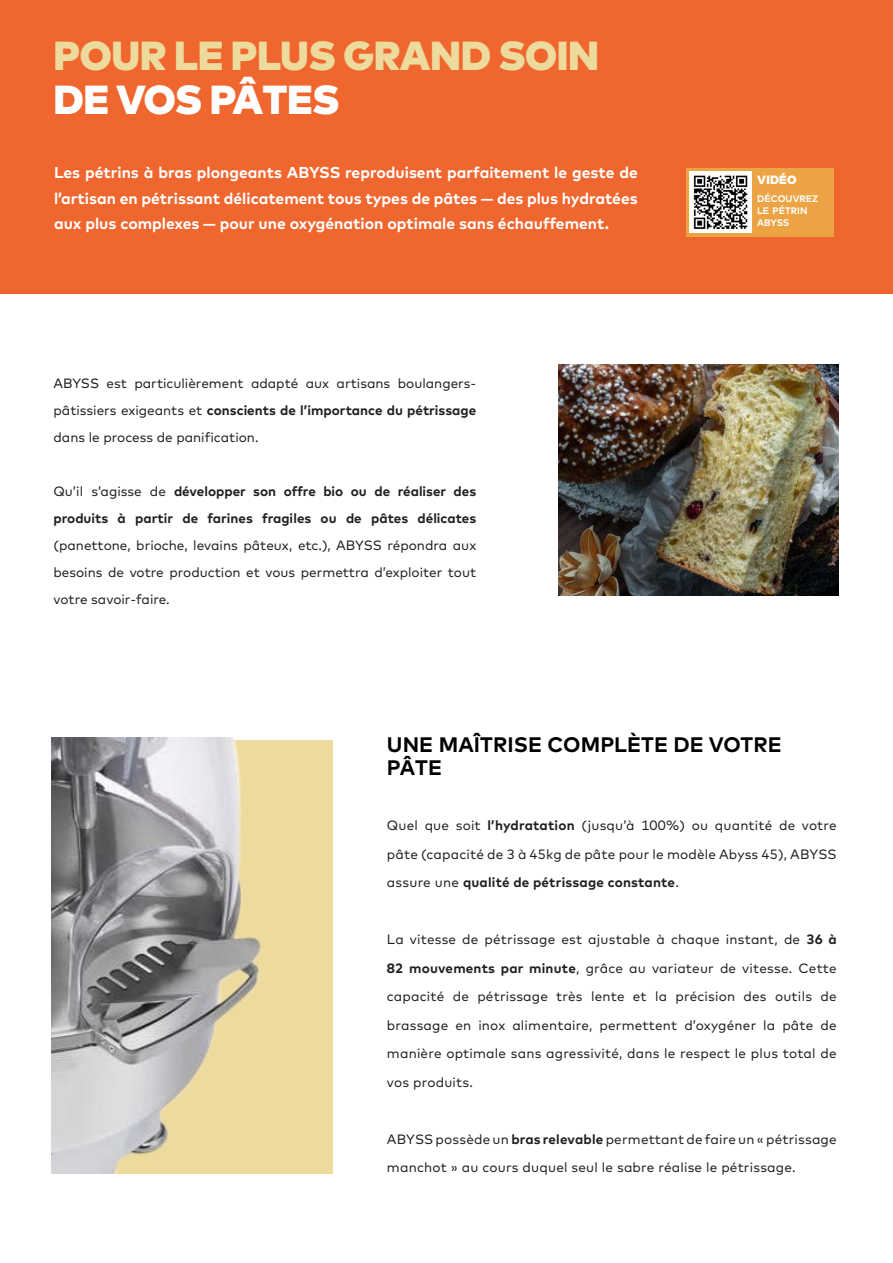
<style>
.page{position:relative;width:893px;height:1263px;background:#fff}
.page>*{position:absolute;margin:0;border:0;box-sizing:border-box;transform-origin:0 0}
.t1{font:900 40.5px "Mark";letter-spacing:-.01em;color:#edda9d}
.t2{font:900 40.5px "Mark";letter-spacing:-.015em;color:#fff}
.t3{font:700 21px/22.5px "Mark";letter-spacing:.005em;color:#000001}
.t4{font:700 15.75px/25.5px "Mark";color:#fff;text-align:justify}
.t5{font:13.5px/28.5px "Mark";letter-spacing:.015em;color:#231f20;text-align:justify}
.t6{font:700 13.5px/27px "Mark";color:#231f20}
.t7{font:900 12px "Mark";letter-spacing:.02em;color:#fff}
.t8{font:700 9.45px/12px "Mark";color:#fff}
.s1{font-weight:700}
.s2{font-weight:400}
</style>
<div class="page">
<div style="left:52px;top:740px;width:281px;height:434px;background:#edda9d"></div>
<img style="left:558px;top:365px;width:281px;height:230px">
<img style="left:52px;top:738px;width:210px;height:436px">
<div style="left:0;top:0;width:893px;height:293px;background:#f0662f"></div>
<div style="left:686px;top:168px;width:147px;height:69px;background:#eca344"></div>
<img style="left:690px;top:172px;width:61px;height:61px">
<h1 class="t1" style="left:53px;top:29px;width:547px">POUR LE PLUS GRAND SOIN</h1>
<h1 class="t2" style="left:53px;top:73px;width:288px">DE VOS PÂTES</h1>
<p class="t4" style="left:54px;top:160px;width:585px">Les pétrins à bras plongeants ABYSS reproduisent parfaitement le geste de l’artisan en pétrissant délicatement tous types de pâtes — des plus hydratées aux plus complexes — pour une oxygénation optimale sans échauffement.</p>
<p class="t5" style="left:53px;top:370px;width:424px;line-height:27px">ABYSS est particulièrement adapté aux artisans boulangers&shy;pâtissiers exigeants et <span class="s1">conscients de l’importance du pétrissage </span>dans le process de panification.</p>
<p class="t6" style="left:53px;top:477px;width:424px"><span class="s2">Qu’il s’agisse de</span> développer son offre bio ou de réaliser des produits à partir de farines fragiles ou de pâtes délicates</p>
<p class="t5" style="left:53px;top:532px;width:424px;line-height:27px">(panettone, brioche, levains pâteux, etc.), ABYSS répondra aux besoins de votre production et vous permettra d’exploiter tout votre savoir-faire.</p>
<p class="t7" style="left:757px;top:171px;width:41px">VIDÉO</p>
<p class="t8" style="left:757px;top:192px;width:63px">DÉCOUVREZ<br>LE PÉTRIN<br>ABYSS</p>
<h2 class="t3" style="left:387px;top:733px;width:396px">UNE MAÎTRISE COMPLÈTE DE VOTRE<br>PÂTE</h2>
<p class="t5" style="left:387px;top:811px;width:451px">Quel que soit <span class="s1">l’hydratation</span> (jusqu’à 100%) ou quantité de votre pâte (capacité de 3 à 45kg de pâte pour le modèle Abyss 45), ABYSS assure une <span class="s1">qualité de pétrissage constante</span>.</p>
<p class="t5" style="left:387px;top:925px;width:451px">La vitesse de pétrissage est ajustable à chaque instant, de <span class="s1">36 à 82 mouvements par minute</span>, grâce au variateur de vitesse. Cette capacité de pétrissage très lente et la précision des outils de brassage en inox alimentaire, permettent d’oxygéner la pâte de manière optimale sans agressivité, dans le respect le plus total de vos produits.</p>
<p class="t5" style="left:387px;top:1124px;width:451px">ABYSS possède un <span class="s1">bras relevable</span> permettant de faire un « pétrissage manchot » au cours duquel seul le sabre réalise le pétrissage.</p>
</div>
